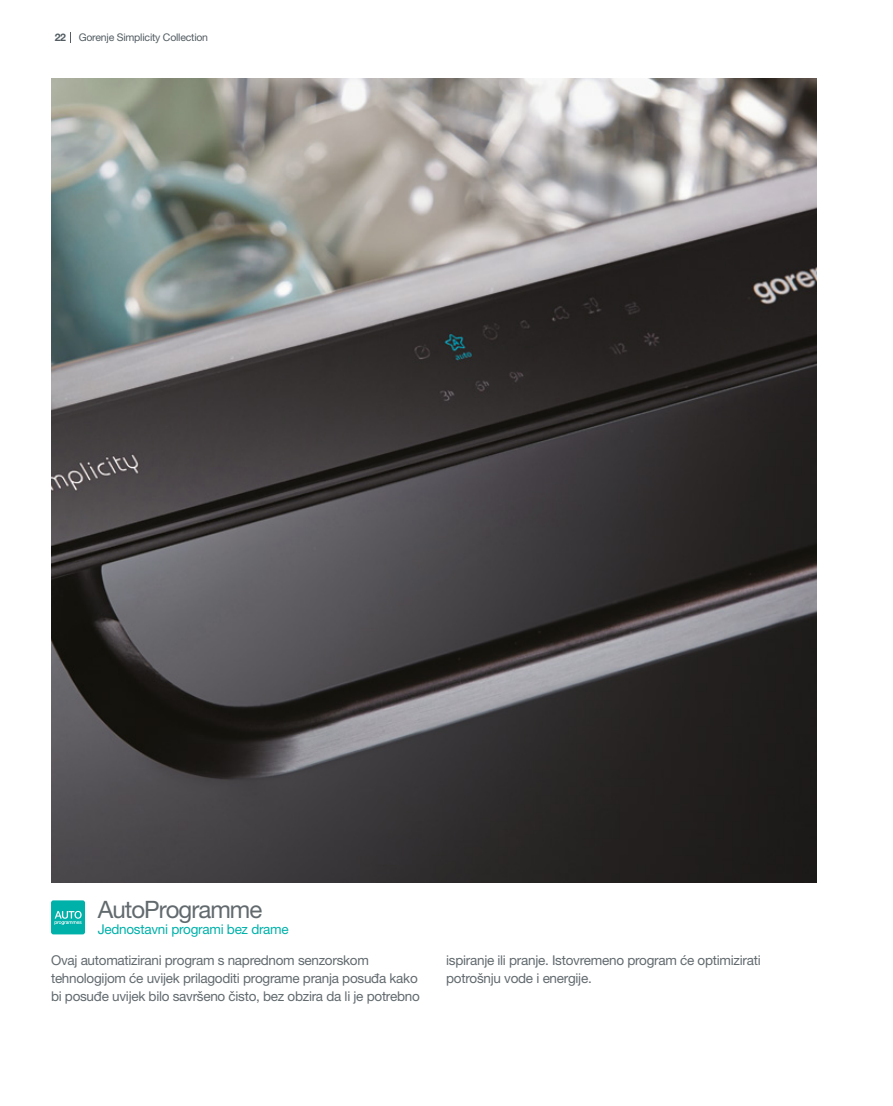
<style>
.page{position:relative;width:893px;height:1106px;background:#fff}
.page>*{position:absolute;margin:0;border:0;box-sizing:border-box;transform-origin:0 0}
.t1{font:24px "Helvetica Neue LT Pro";letter-spacing:-.04em;color:#626a6e}
.t2{font:13.5px/18px "Helvetica Neue LT Pro";letter-spacing:-.02em;color:#626a6e}
.t3{font:13.5px "Helvetica Neue LT Pro";letter-spacing:-.02em;color:#00b1aa}
.t4{font:10.5px "Helvetica Neue LT Pro";letter-spacing:-.02em;color:#535d62}
.s1{font-weight:700}
</style>
<div class="page">
<div style="left:51px;top:900px;width:34px;height:34px;background:#00b1aa;border-radius:2px"></div>
<svg style="left:55px;top:911px;width:27px;height:14px"></svg>
<img style="left:51px;top:79px;width:765px;height:803px">
<p class="t4" style="left:55px;top:31px;width:155px"><span class="s1">22</span> Gorenje Simplicity Collection</p>
<h1 class="t1" style="left:98px;top:894px;width:166px">AutoProgramme</h1>
<p class="t3" style="left:98px;top:921px;width:192px">Jednostavni programi bez drame</p>
<p class="t2" style="left:51px;top:951px;width:370px">Ovaj automatizirani program s naprednom senzorskom tehnologijom će uvijek prilagoditi programe pranja posuđa kako bi posuđe uvijek bilo savršeno čisto, bez obzira da li je potrebno</p>
<p class="t2" style="left:446px;top:951px;width:316px">ispiranje ili pranje. Istovremeno program će optimizirati potrošnju vode i energije.</p>
</div>
